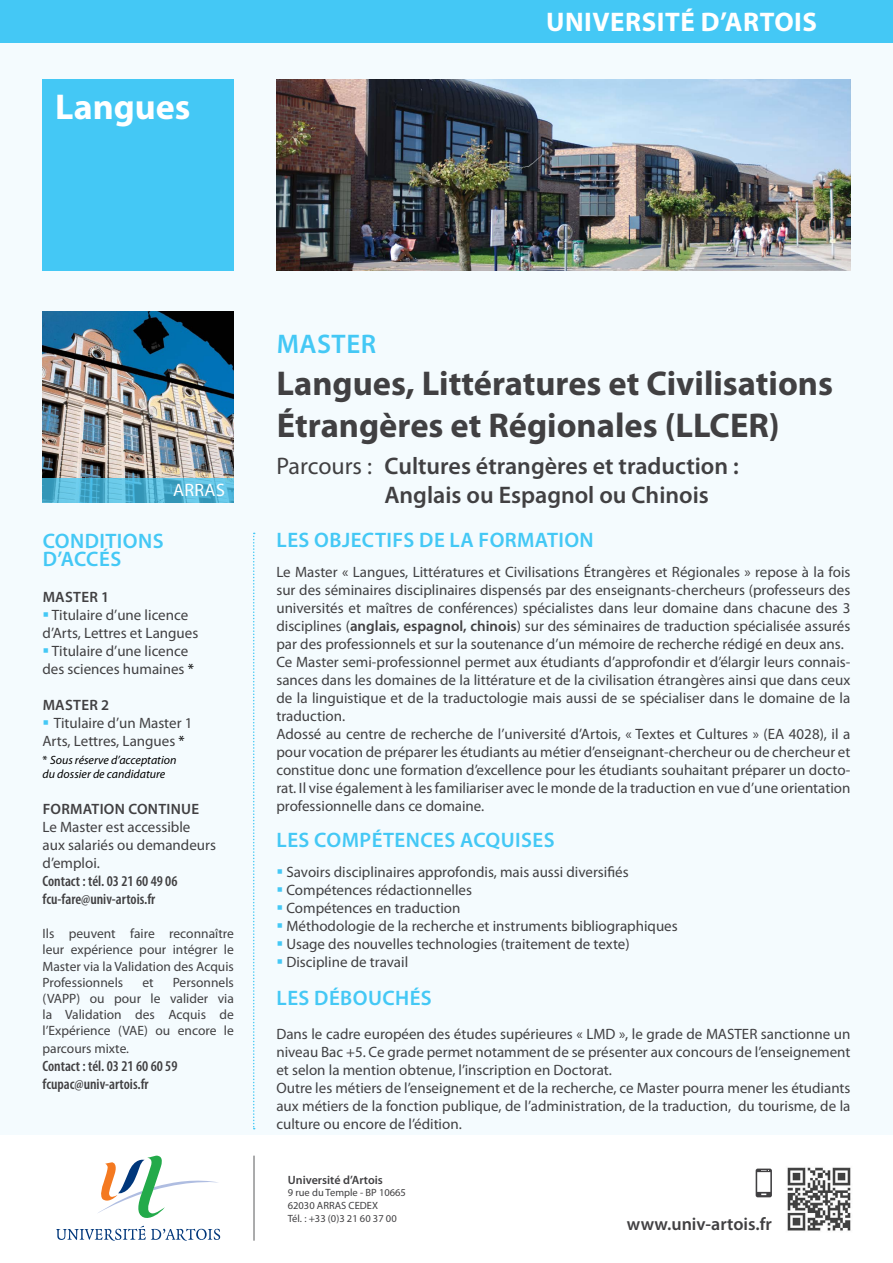
<style>
.page{position:relative;width:893px;height:1263px;background:#f4fbfe}
.page>*{position:absolute;margin:0;border:0;box-sizing:border-box;transform-origin:0 0}
.t1{font:700 36px "Myriad Pro";color:#fff}
.t2{font:700 34.5px/42px "Myriad Pro";color:#414042}
.t3{font:700 27px "Myriad Pro";letter-spacing:.02em;color:#fff}
.t4{font:600 27px "Myriad Pro";letter-spacing:.02em;color:#44c8f5}
.t5{font:600 24px/28.8px "Myriad Pro";color:#414042}
.t6{font:600 21px "Myriad Pro";letter-spacing:.02em;color:#44c8f5}
.t7{font:600 18px "Myriad Pro";color:#414042}
.t8{font:18px "Myriad Pro";letter-spacing:.02em;color:#fff}
.t9{font:15px/18px "Myriad Pro";color:#414042;text-align:justify}
.t10{font:600 condensed 15px "Myriad Pro";color:#414042}
.t11{font:600 15px "Myriad Pro";letter-spacing:.02em;color:#414042}
.t12{font:13.5px/16.2px "Myriad Pro";color:#414042;text-align:justify}
.t13{font:italic 12px "Myriad Pro";color:#000}
.t14{font:600 12px "Myriad Pro";color:#414042}
.t15{font:10.5px "Myriad Pro";color:#414042}
.s1{color:#44c8f5}
.s2{color:#000}
.s3{font-style:normal}
.s4{font-weight:400}
.s5{font-weight:600}
</style>
<div class="page">
<div style="left:0;top:1135px;width:893px;height:128px;background:#fff"></div>
<svg style="left:56px;top:1226px;width:164px;height:15px"></svg>
<svg style="left:98px;top:1155px;width:120px;height:63px"></svg>
<hr style="left:254px;top:1155px;width:1px;height:86px;background:#58595b">
<img style="left:787px;top:1167px;width:64px;height:64px">
<svg style="left:756px;top:1168px;width:16px;height:29px"></svg>
<div style="left:43px;top:80px;width:191px;height:191px;background:#44c8f5"></div>
<img style="left:43px;top:311px;width:191px;height:167px">
<img style="left:276px;top:80px;width:574px;height:191px">
<div style="left:0;top:0;width:893px;height:43px;background:#44c8f5"></div>
<svg style="left:253px;top:533px;width:2px;height:596px"></svg>
<svg style="left:43px;top:478px;width:191px;height:25px;background:#52b4d4"></svg>
<p class="t1" style="left:55px;top:84px;width:137px">Langues</p>
<p class="t3" style="left:546px;top:5px;width:272px">UNIVERSITÉ D’ARTOIS</p>
<p class="t8" style="left:173px;top:479px;width:53px">ARRAS</p>
<p class="t6" style="left:43px;top:528px;width:122px">CONDITIONS</p>
<p class="t6" style="left:43px;top:546px;width:80px">D’ACCÉS</p>
<p class="t11" style="left:43px;top:588px;width:68px">MASTER 1</p>
<p class="t9" style="left:43px;top:606px;width:157px"><span class="s1">▪</span> Titulaire d’une licence d’Arts, Lettres et Langues</p>
<p class="t9" style="left:43px;top:642px;width:153px"><span class="s1">▪</span> Titulaire d’une licence des sciences humaines <span class="s2">*</span></p>
<p class="t11" style="left:43px;top:696px;width:68px">MASTER 2</p>
<p class="t9" style="left:43px;top:714px;width:151px"><span class="s1">▪</span> Titulaire d’un Master 1<br>Arts, Lettres, Langues <span class="s2">*</span></p>
<p class="t13" style="left:43px;top:753px;width:135px"><span class="s3">*</span> Sous réserve d’acceptation</p>
<p class="t13" style="left:43px;top:766px;width:124px">du dossier de candidature</p>
<p class="t11" style="left:43px;top:799px;width:158px">FORMATION CONTINUE</p>
<p class="t9" style="left:43px;top:818px;width:175px;text-align:left">Le Master est accessible aux salariés ou demandeurs d’emploi.</p>
<p class="t10" style="left:43px;top:872px;width:137px">Contact : tél. 03 21 60 49 06</p>
<p class="t10" style="left:43px;top:890px;width:114px">fcu-fare@univ-artois.fr</p>
<p class="t12" style="left:43px;top:925px;width:193px">Ils peuvent faire reconnaître leur expérience pour intégrer le Master via la Validation des Acquis Professionnels</p>
<p class="t12" style="left:43px;top:974px;width:193px;text-indent:130px">Personnels (VAPP) ou pour le valider via la Validation des Acquis de l’Expérience (VAE) ou encore le</p>
<p class="t12" style="left:43px;top:1040px;width:88px">parcours mixte.</p>
<p class="t10" style="left:43px;top:1057px;width:137px">Contact : tél. 03 21 60 60 59</p>
<p class="t10" style="left:43px;top:1075px;width:108px">fcupac@univ-artois.fr</p>
<p class="t12" style="left:142px;top:974px;width:13px">et</p>
<p class="t4" style="left:277px;top:326px;width:101px">MASTER</p>
<p class="t2" style="left:276px;top:361px;width:558px">Langues, Littératures et Civilisations<br>Étrangères et Régionales (LLCER)</p>
<p class="t5" style="left:384px;top:451px;width:356px;text-indent:-108px"><span class="s4">Parcours :</span> Cultures étrangères et traduction :<br>Anglais ou Espagnol ou Chinois</p>
<p class="t6" style="left:277px;top:527px;width:319px">LES OBJECTIFS DE LA FORMATION</p>
<p class="t9" style="left:276px;top:563px;width:576px">Le Master « Langues, Littératures et Civilisations Étrangères et Régionales » repose à la fois sur des séminaires disciplinaires dispensés par des enseignants-chercheurs (professeurs des universités et maîtres de conférences) spécialistes dans leur domaine dans chacune des 3 disciplines (<span class="s5">anglais, espagnol, chinois</span>) sur des séminaires de traduction spécialisée assurés par des professionnels et sur la soutenance d’un mémoire de recherche rédigé en deux ans.</p>
<p class="t9" style="left:276px;top:653px;width:576px">Ce Master semi-professionnel permet aux étudiants d’approfondir et d’élargir leurs connais&shy;sances dans les domaines de la littérature et de la civilisation étrangères ainsi que dans ceux de la linguistique et de la traductologie mais aussi de se spécialiser dans le domaine de la traduction.</p>
<p class="t9" style="left:276px;top:725px;width:576px">Adossé au centre de recherche de l’université d’Artois, « Textes et Cultures » (EA 4028), il a pour vocation de préparer les étudiants au métier d’enseignant-chercheur ou de chercheur et constitue donc une formation d’excellence pour les étudiants souhaitant préparer un docto&shy;rat. Il vise également à les familiariser avec le monde de la traduction en vue d’une orientation professionnelle dans ce domaine.</p>
<p class="t6" style="left:277px;top:827px;width:280px">LES COMPÉTENCES ACQUISES</p>
<p class="t9" style="left:276px;top:863px;width:354px"><span class="s1">▪</span> Savoirs disciplinaires approfondis, mais aussi diversifiés</p>
<p class="t9" style="left:276px;top:881px;width:197px"><span class="s1">▪</span> Compétences rédactionnelles</p>
<p class="t9" style="left:276px;top:899px;width:186px"><span class="s1">▪</span> Compétences en traduction</p>
<p class="t9" style="left:276px;top:917px;width:403px"><span class="s1">▪</span> Méthodologie de la recherche et instruments bibliographiques</p>
<p class="t9" style="left:276px;top:935px;width:355px"><span class="s1">▪</span> Usage des nouvelles technologies (traitement de texte)</p>
<p class="t9" style="left:276px;top:953px;width:133px"><span class="s1">▪</span> Discipline de travail</p>
<p class="t6" style="left:277px;top:984px;width:157px">LES DÉBOUCHÉS</p>
<p class="t9" style="left:276px;top:1025px;width:576px">Dans le cadre européen des études supérieures « LMD », le grade de MASTER sanctionne un niveau Bac +5. Ce grade permet notamment de se présenter aux concours de l’enseignement et selon la mention obtenue, l’inscription en Doctorat.</p>
<p class="t9" style="left:276px;top:1079px;width:576px">Outre les métiers de l’enseignement et de la recherche, ce Master pourra mener les étudiants aux métiers de la fonction publique, de l’administration, de la traduction, du tourisme, de la culture ou encore de l’édition.</p>
<p class="t14" style="left:288px;top:1172px;width:97px">Université d’Artois</p>
<p class="t15" style="left:288px;top:1186px;width:120px">9 rue du Temple - BP 10665</p>
<p class="t15" style="left:288px;top:1199px;width:92px">62030 ARRAS CEDEX</p>
<p class="t15" style="left:288px;top:1211px;width:110px">Tél. : +33 (0)3 21 60 37 00</p>
<p class="t7" style="left:627px;top:1212px;width:146px">www.univ-artois.fr</p>
</div>
